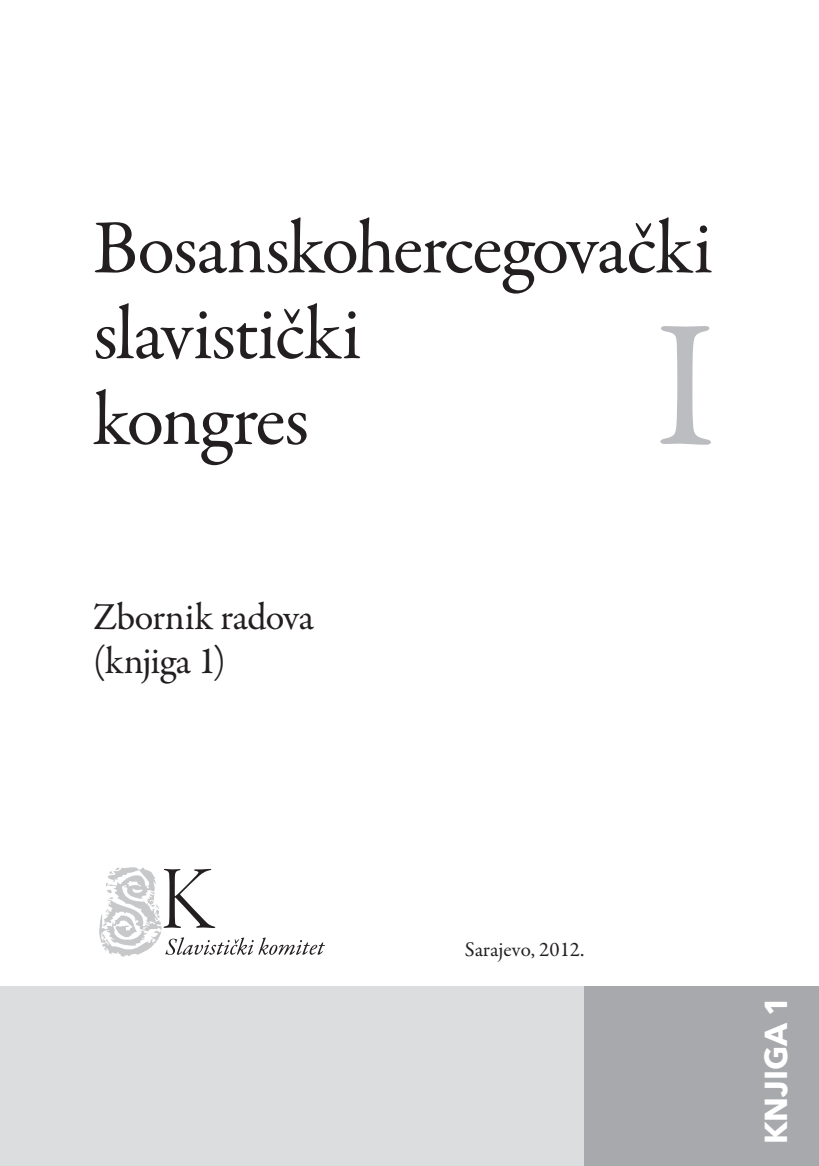
<style>
.page{position:relative;width:819px;height:1166px;background:#fff}
.page>*{position:absolute;margin:0;border:0;box-sizing:border-box;transform-origin:0 0}
.t1{font:182px "Garamond Premr Pro";color:#bcbdc0}
.t2{font:77px/85.8px "Garamond Premr Pro";letter-spacing:-.02em;color:#231f20}
.t3{font:38.5px/43.8px "Garamond Premr Pro";color:#231f20}
.t4{font:700 31.5px "Avenir Next LT Pro";color:#fff}
.t5{font:21px "Garamond Premr Pro";color:#231f20}
</style>
<div class="page">
<div style="left:0;top:986px;width:819px;height:180px;background:#dcdddf"></div>
<div style="left:584px;top:986px;width:235px;height:180px;background:#a8a9ad"></div>
<svg style="left:167px;top:937px;width:158px;height:18px"></svg>
<svg style="left:167px;top:869px;width:48px;height:59px"></svg>
<img style="left:99px;top:867px;width:68px;height:90px">
<p class="t2" style="left:93px;top:207px;width:621px">Bosanskohercegovački slavistički<br>kongres</p>
<h1 class="t1" style="left:654px;top:276px;width:52px">I</h1>
<p class="t3" style="left:93px;top:596px;width:222px">Zbornik radova (knjiga 1)</p>
<p class="t5" style="left:465px;top:937px;width:121px">Sarajevo, 2012.</p>
<p class="t4" style="left:756px;top:1144px;width:150px;rotate:-90deg">knjiga 1</p>
</div>
